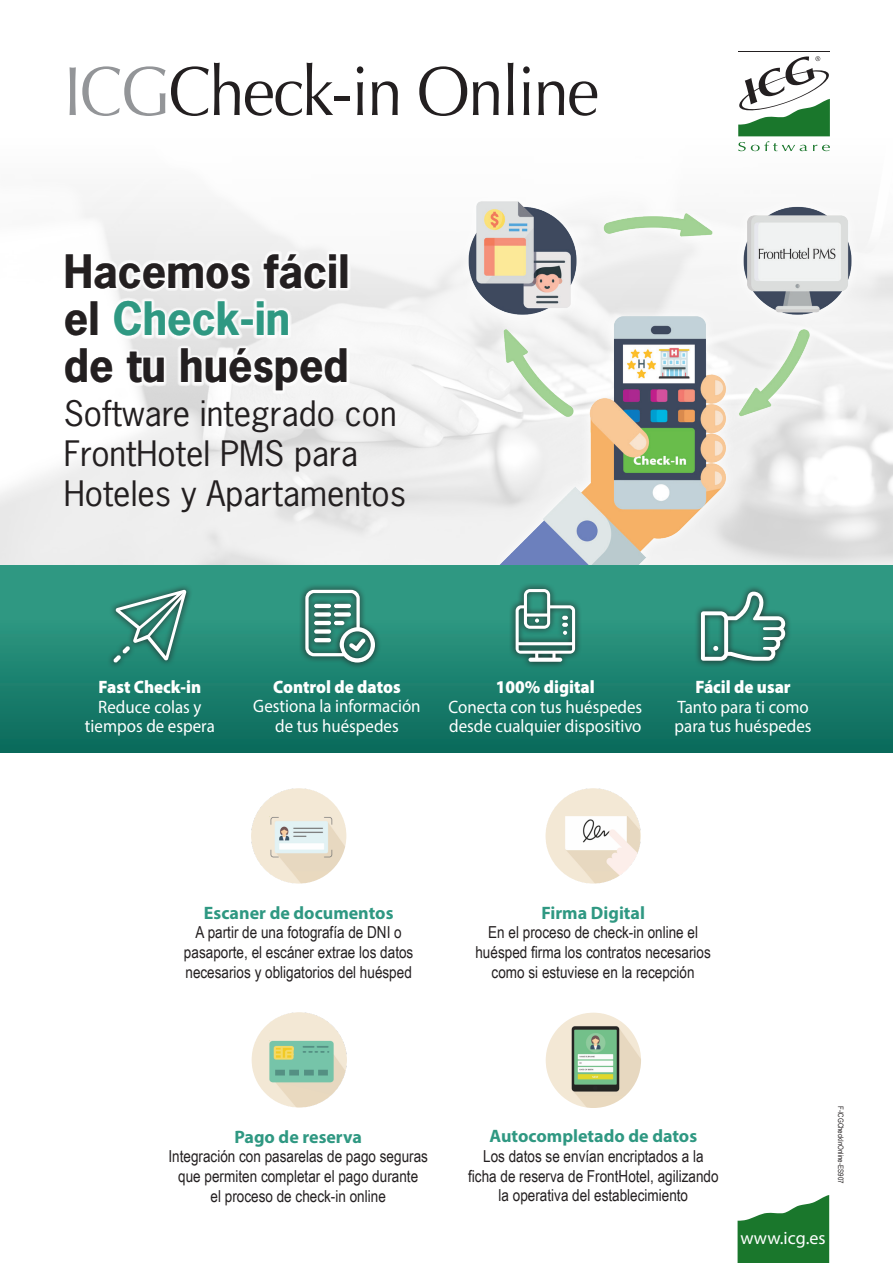
<style>
.page{position:relative;width:893px;height:1263px;background:#fff}
.page>*{position:absolute;margin:0;border:0;box-sizing:border-box;transform-origin:0 0}
.t1{font:69.6px "Optima";letter-spacing:-.03em;color:#231f20;scale:.92 1}
.t2{font:700 43.2px/47.2px "News Gothic Std";color:#231f20}
.t3{font:33px/39.6px "News Gothic Std";color:#231f20}
.t4{font:18px/19.5px "Myriad Pro";color:#fff;text-align:center;scale:.94 1}
.t5{font:700 18px "Myriad Pro";color:#2f9882}
.t6{font:900 18px "Myriad Pro";color:#fff;scale:.94 1}
.t7{font:18px "Myriad Pro";color:#fff}
.t8{font:16.5px/19.8px "Arial Narrow";color:#231f20;text-align:center}
.t9{font:7.5px "Arial Narrow";color:#231f20}
.s1{color:#939598}
.s2{color:#2f9882}
</style>
<div class="page">
<img style="left:0;top:151px;width:893px;height:415px">
<img style="left:452px;top:181px;width:410px;height:385px">
<div style="left:0;top:566px;width:893px;height:187px;background:linear-gradient(to bottom,#36a18a,#0c6c5d)"></div>
<hr style="left:738px;top:51px;width:92px;height:1px;background:#231f20">
<svg style="left:738px;top:56px;width:92px;height:95px"></svg>
<svg style="left:738px;top:1195px;width:91px;height:68px"></svg>
<svg style="left:62px;top:250px;width:289px;height:144px"></svg>
<svg style="left:107px;top:583px;width:85px;height:86px;fill:#2b917c"></svg>
<svg style="left:113px;top:589px;width:74px;height:74px"></svg>
<svg style="left:299px;top:583px;width:83px;height:86px"></svg>
<svg style="left:305px;top:590px;width:70px;height:72px"></svg>
<svg style="left:694px;top:585px;width:98px;height:82px"></svg>
<svg style="left:701px;top:592px;width:87px;height:69px"></svg>
<svg style="left:509px;top:583px;width:73px;height:85px"></svg>
<svg style="left:516px;top:589px;width:59px;height:73px"></svg>
<img style="left:251px;top:788px;width:95px;height:95px;border-radius:48px">
<img style="left:545px;top:788px;width:96px;height:95px;border-radius:48px">
<img style="left:546px;top:1013px;width:95px;height:95px;border-radius:48px">
<img style="left:252px;top:1012px;width:95px;height:95px;border-radius:48px">
<h1 class="t1" style="left:64px;top:51px;width:583px"><span class="s1">ICG</span>Check-in Online</h1>
<h2 class="t2" style="left:64px;top:247px;width:287px">Hacemos fácil el <span class="s2">Check-in </span>de tu huésped</h2>
<h3 class="t3" style="left:64px;top:394px;width:344px">Software integrado con<br>FrontHotel PMS para<br>Hoteles y Apartamentos</h3>
<p class="t6" style="left:99px;top:675px;width:111px">Fast Check-in</p>
<p class="t4" style="left:85px;top:696px;width:140px">Reduce colas y tiempos de espera</p>
<p class="t6" style="left:273px;top:675px;width:137px">Control de datos</p>
<p class="t4" style="left:253px;top:696px;width:180px">Gestiona la información de tus huéspedes</p>
<p class="t6" style="left:496px;top:675px;width:107px">100% digital</p>
<p class="t4" style="left:449px;top:697px;width:207px;text-align:left">Conecta con tus huéspedes desde cualquier dispositivo</p>
<p class="t6" style="left:695px;top:675px;width:103px">Fácil de usar</p>
<p class="t4" style="left:675px;top:697px;width:147px;text-align:left">Tanto para ti como para tus huéspedes</p>
<p class="t5" style="left:204px;top:901px;width:191px">Escaner de documentos</p>
<p class="t8" style="left:184px;top:922px;width:231px">A partir de una fotografía de DNI o pasaporte, el escáner extrae los datos necesarios y obligatorios del huésped</p>
<p class="t5" style="left:541px;top:901px;width:105px">Firma Digital</p>
<p class="t8" style="left:475px;top:922px;width:237px">En el proceso de check-in online el huésped firma los contratos necesarios como si estuviese en la recepción</p>
<p class="t5" style="left:234px;top:1125px;width:129px">Pago de reserva</p>
<p class="t8" style="left:168px;top:1146px;width:261px">Integración con pasarelas de pago seguras que permiten completar el pago durante<br>el proceso de check-in online</p>
<p class="t5" style="left:490px;top:1124px;width:209px">Autocompletado de datos</p>
<p class="t8" style="left:468px;top:1145px;width:252px">Los datos se envían encriptados a la ficha de reserva de FrontHotel, agilizando la operativa del establecimiento</p>
<p class="t9" style="left:846px;top:1106px;width:79px;rotate:90deg">F-ICGCheckInOnline-ES907</p>
<p class="t7" style="left:740px;top:1226px;width:87px">www.icg.es</p>
</div>
